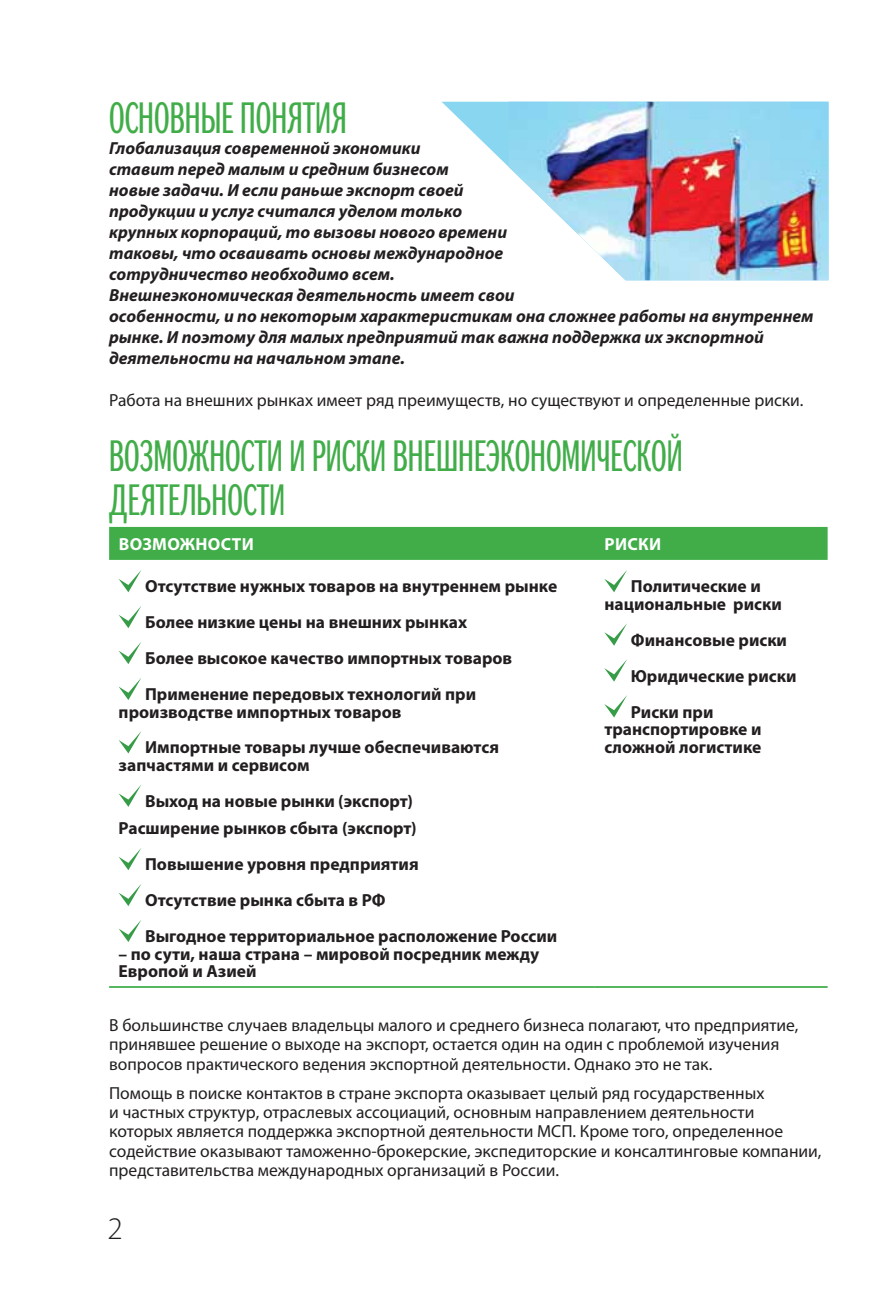
<style>
.page{position:relative;width:893px;height:1290px;background:#fff}
.page>*{position:absolute;margin:0;border:0;box-sizing:border-box;transform-origin:0 0}
.t1{font:43.75px/43.8px "DG Pro 12";color:#41ad49}
.t2{font:300 31.5px "Myriad Pro";color:#231f20}
.t3{font:17.5px/19.2px "Myriad Pro";color:#231f20}
.t4{font:700 17.5px/35.9px "Myriad Pro";color:#231f20}
.t5{font:italic 700 17.5px/21px "Myriad Pro";color:#231f20}
.t6{font:700 17.5px "Myriad Pro";letter-spacing:.02em;color:#fff}
</style>
<div class="page">
<div style="left:109px;top:527px;width:719px;height:33px;background:#41ad49"></div>
<hr style="left:109px;top:986px;width:486px;height:2px;background:#41ad49">
<hr style="left:595px;top:986px;width:233px;height:2px;background:#41ad49">
<svg style="left:119px;top:570px;width:22px;height:22px"></svg>
<svg style="left:119px;top:606px;width:22px;height:22px"></svg>
<svg style="left:119px;top:642px;width:22px;height:22px"></svg>
<svg style="left:119px;top:678px;width:22px;height:22px"></svg>
<svg style="left:119px;top:731px;width:22px;height:22px"></svg>
<svg style="left:119px;top:785px;width:22px;height:22px"></svg>
<svg style="left:119px;top:848px;width:22px;height:22px"></svg>
<svg style="left:119px;top:884px;width:22px;height:22px"></svg>
<svg style="left:119px;top:920px;width:22px;height:22px"></svg>
<svg style="left:604px;top:570px;width:23px;height:22px"></svg>
<svg style="left:604px;top:623px;width:23px;height:23px"></svg>
<svg style="left:604px;top:659px;width:23px;height:23px"></svg>
<svg style="left:604px;top:695px;width:23px;height:22px"></svg>
<svg style="left:442px;top:102px;width:66px;height:64px"></svg>
<img style="left:508px;top:102px;width:320px;height:178px">
<h1 class="t1" style="left:109px;top:96px;width:239px">ОСНОВНЫЕ ПОНЯТИЯ</h1>
<p class="t5" style="left:109px;top:138px;width:706px">Глобализация современной экономики<br>ставит перед малым и средним бизнесом<br>новые задачи. И если раньше экспорт своей<br>продукции и услуг считался уделом только<br>крупных корпораций, то вызовы нового времени<br>таковы, что осваивать основы международное<br>сотрудничество необходимо всем.<br>Внешнеэкономическая деятельность имеет свои<br>особенности, и по некоторым характеристикам она сложнее работы на внутреннем рынке. И поэтому для малых предприятий так важна поддержка их экспортной деятельности на начальном этапе.</p>
<p class="t3" style="left:109px;top:392px;width:696px">Работа на внешних рынках имеет ряд преимуществ, но существуют и определенные риски.</p>
<h1 class="t1" style="left:109px;top:434px;width:575px">ВОЗМОЖНОСТИ И РИСКИ ВНЕШНЕЭКОНОМИЧЕСКОЙ<br>ДЕЯТЕЛЬНОСТИ</h1>
<p class="t6" style="left:119px;top:537px;width:137px">ВОЗМОЖНОСТИ</p>
<p class="t6" style="left:605px;top:537px;width:58px">РИСКИ</p>
<p class="t4" style="left:145px;top:570px;width:414px">Отсутствие нужных товаров на внутреннем рынке Более низкие цены на внешних рынках<br>Более высокое качество импортных товаров Применение передовых технологий при</p>
<p class="t4" style="left:145px;top:695px;width:355px;text-indent:-27px">производстве импортных товаров<br>Импортные товары лучше обеспечиваются</p>
<p class="t4" style="left:145px;top:748px;width:269px;text-indent:-27px">запчастями и сервисом<br>Выход на новые рынки (экспорт)</p>
<p class="t4" style="left:145px;top:812px;width:414px;text-indent:-27px">Расширение рынков сбыта (экспорт)<br>Повышение уровня предприятия<br>Отсутствие рынка сбыта в РФ<br>Выгодное территориальное расположение России</p>
<p class="t4" style="left:119px;top:946px;width:422px;line-height:17.5px">– по сути, наша страна – мировой посредник между<br>Европой и Азией</p>
<p class="t4" style="left:604px;top:579px;width:179px;line-height:17.5px;text-align:center">Политические и национальные риски</p>
<p class="t4" style="left:631px;top:623px;width:167px">Финансовые риски<br>Юридические риски<br>Риски при</p>
<p class="t4" style="left:604px;top:721px;width:159px;line-height:17.5px">транспортировке и сложной логистике</p>
<p class="t3" style="left:109px;top:1016px;width:691px">В большинстве случаев владельцы малого и среднего бизнеса полагают, что предприятие, принявшее решение о выходе на экспорт, остается один на один с проблемой изучения вопросов практического ведения экспортной деятельности. Однако это не так.</p>
<p class="t3" style="left:109px;top:1084px;width:714px">Помощь в поиске контактов в стране экспорта оказывает целый ряд государственных<br>и частных структур, отраслевых ассоциаций, основным направлением деятельности которых является поддержка экспортной деятельности МСП. Кроме того, определенное содействие оказывают таможенно-брокерские, экспедиторские и консалтинговые компании, представительства международных организаций в России.</p>
<h2 class="t2" style="left:107px;top:1209px;width:17px">2</h2>
</div>
